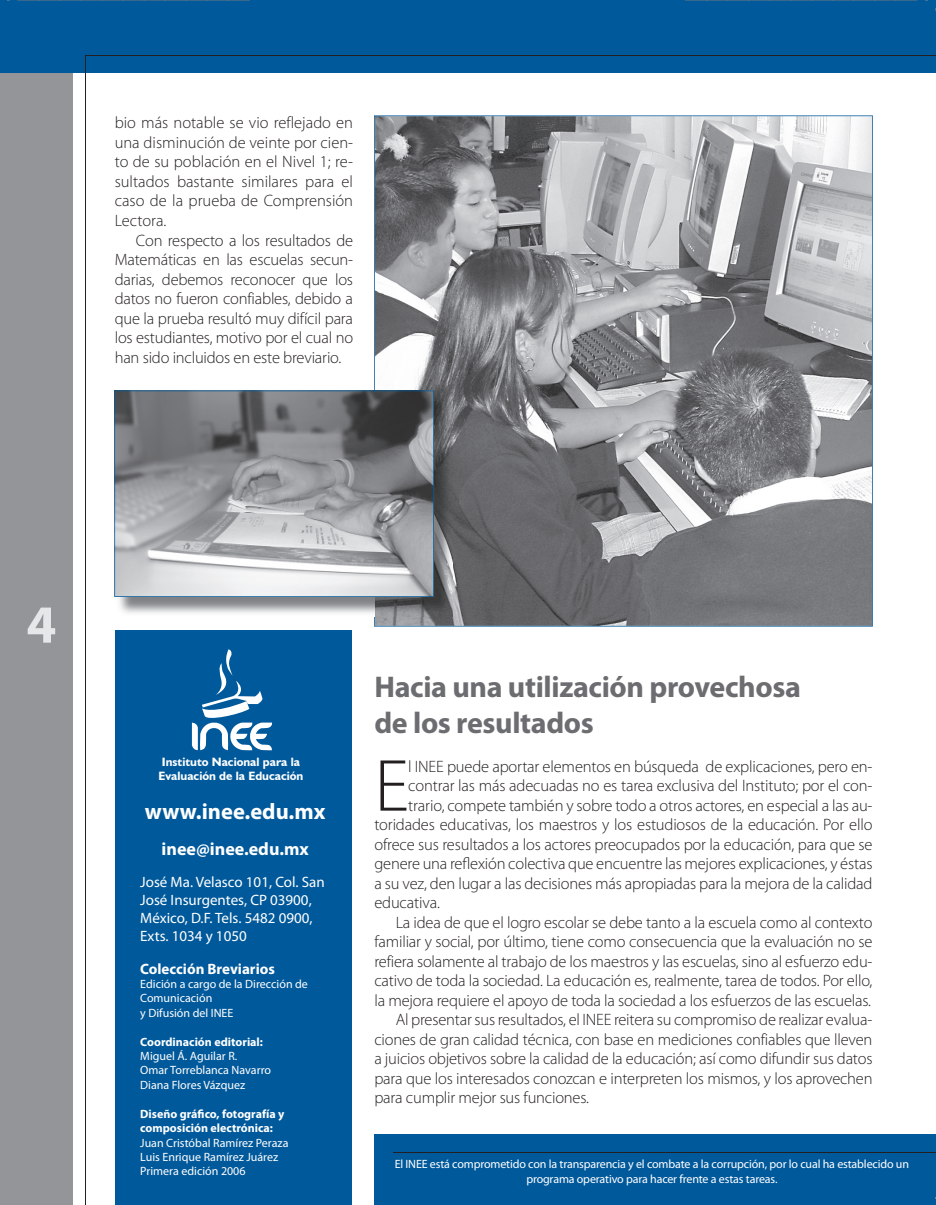
<style>
.page{position:relative;width:936px;height:1205px;background:#fff}
.page>*{position:absolute;margin:0;border:0;box-sizing:border-box;transform-origin:0 0}
.t1{font:300 74.4px "Myriad Pro";color:#231f20}
.t2{font:700 54px "Myriad Pro";color:#e6e7e9}
.t3{font:700 30px/36px "Myriad Pro";letter-spacing:-.01em;color:#6c6d70}
.t4{font:700 22.5px "Myriad Pro";color:#fff}
.t5{font:700 18px "Myriad Pro";color:#fff}
.t6{font:300 16.5px/19.5px "Myriad Pro";letter-spacing:-.01em;color:#231f20;text-align:justify}
.t7{font:15px/18px "Myriad Pro";color:#fff}
.t8{font:700 15px "Myriad Pro";color:#fff}
.t9{font:700 12.15px/13.6px "Humanist 521 BT";color:#fff}
.t10{font:12px/14.4px "Myriad Pro";color:#fff}
.t11{font:700 12px/14.4px "Myriad Pro";color:#fff}
</style>
<div class="page">
<div style="left:0;top:24px;width:72px;height:1181px;background:#939598"></div>
<div style="left:375px;top:1134px;width:561px;height:71px;background:#00599b"></div>
<div style="left:0;top:0;width:936px;height:73px;background:#00599b"></div>
<hr style="left:85px;top:55px;width:1px;height:1150px;background:#231f20">
<hr style="left:85px;top:55px;width:851px;height:1px;background:#231f20">
<hr style="left:393px;top:1152px;width:543px;height:1px;background:#231f20">
<div style="left:115px;top:630px;width:237px;height:575px;background:#00599b"></div>
<svg style="left:192px;top:649px;width:80px;height:101px"></svg>
<svg style="left:374px;top:115px;width:499px;height:511px;background:#8f9194"></svg>
<img style="left:119px;top:392px;width:334px;height:225px">
<img style="left:374px;top:597px;width:1px;height:20px">
<svg style="left:114px;top:390px;width:320px;height:207px;background:#94999e"></svg>
<svg style="left:17px;top:0;width:233px;height:1px"></svg>
<svg style="left:685px;top:0;width:232px;height:1px"></svg>
<p class="t6" style="left:115px;top:114px;width:240px">bio más notable se vio reflejado en una disminución de veinte por cien&shy;to de su población en el Nivel 1; re&shy;sultados bastante similares para el caso de la prueba de Comprensión Lectora.</p>
<p class="t6" style="left:115px;top:232px;width:240px;text-indent:21px">Con respecto a los resultados de Matemáticas en las escuelas secun&shy;darias, debemos reconocer que los datos no fueron confiables, debido a que la prueba resultó muy difícil para los estudiantes, motivo por el cual no han sido incluidos en este breviario.</p>
<h2 class="t2" style="left:26px;top:604px;width:31px">4</h2>
<p class="t9" style="left:159px;top:754px;width:146px">Instituto Nacional para la<br>Evaluación de la Educación</p>
<h3 class="t4" style="left:145px;top:802px;width:182px">www.inee.edu.mx</h3>
<p class="t5" style="left:162px;top:842px;width:149px">inee@inee.edu.mx</p>
<p class="t7" style="left:140px;top:874px;width:186px">José Ma. Velasco 101, Col. San<br>José Insurgentes, CP 03900,<br>México, D.F. Tels. 5482 0900,<br>Exts. 1034 y 1050</p>
<p class="t8" style="left:140px;top:962px;width:136px">Colección Breviarios</p>
<p class="t10" style="left:140px;top:977px;width:169px">Edición a cargo de la Dirección de<br>Comunicación<br>y Difusión del INEE</p>
<p class="t11" style="left:140px;top:1035px;width:124px">Coordinación editorial:</p>
<p class="t10" style="left:140px;top:1049px;width:132px">Miguel Á. Aguilar R.<br>Omar Torreblanca Navarro<br>Diana Flores Vázquez</p>
<p class="t11" style="left:140px;top:1107px;width:146px">Diseño gráfico, fotografía y composición electrónica:</p>
<p class="t10" style="left:140px;top:1136px;width:150px">Juan Cristóbal Ramírez Peraza<br>Luis Enrique Ramírez Juárez<br>Primera edición 2006</p>
<h3 class="t3" style="left:374px;top:671px;width:428px">Hacia una utilización provechosa de los resultados</h3>
<h1 class="t1" style="left:374px;top:757px;width:36px">E</h1>
<p class="t6" style="left:408px;top:757px;width:466px">l INEE puede aportar elementos en búsqueda de explicaciones, pero en-</p>
<p class="t6" style="left:408px;top:777px;width:466px">contrar las más adecuadas no es tarea exclusiva del Instituto; por el con-</p>
<p class="t6" style="left:408px;top:796px;width:466px">trario, compete también y sobre todo a otros actores, en especial a las au-</p>
<p class="t6" style="left:374px;top:816px;width:500px">toridades educativas, los maestros y los estudiosos de la educación. Por ello</p>
<p class="t6" style="left:374px;top:835px;width:500px">ofrece sus resultados a los actores preocupados por la educación, para que se</p>
<p class="t6" style="left:374px;top:855px;width:500px">genere una reflexión colectiva que encuentre las mejores explicaciones, y éstas</p>
<p class="t6" style="left:374px;top:874px;width:500px">a su vez, den lugar a las decisiones más apropiadas para la mejora de la calidad</p>
<p class="t6" style="left:374px;top:894px;width:67px">educativa.</p>
<p class="t6" style="left:396px;top:913px;width:478px">La idea de que el logro escolar se debe tanto a la escuela como al contexto</p>
<p class="t6" style="left:374px;top:933px;width:499px">familiar y social, por último, tiene como consecuencia que la evaluación no se</p>
<p class="t6" style="left:374px;top:952px;width:500px">refiera solamente al trabajo de los maestros y las escuelas, sino al esfuerzo edu-</p>
<p class="t6" style="left:374px;top:972px;width:500px">cativo de toda la sociedad. La educación es, realmente, tarea de todos. Por ello,</p>
<p class="t6" style="left:374px;top:991px;width:498px">la mejora requiere el apoyo de toda la sociedad a los esfuerzos de las escuelas.</p>
<p class="t6" style="left:396px;top:1011px;width:478px">Al presentar sus resultados, el INEE reitera su compromiso de realizar evalua-</p>
<p class="t6" style="left:374px;top:1030px;width:499px">ciones de gran calidad técnica, con base en mediciones confiables que lleven</p>
<p class="t6" style="left:374px;top:1050px;width:500px">a juicios objetivos sobre la calidad de la educación; así como difundir sus datos</p>
<p class="t6" style="left:374px;top:1069px;width:500px">para que los interesados conozcan e interpreten los mismos, y los aprovechen</p>
<p class="t6" style="left:374px;top:1089px;width:216px">para cumplir mejor sus funciones.</p>
<p class="t10" style="left:395px;top:1157px;width:516px;text-align:center">El INEE está comprometido con la transparencia y el combate a la corrupción, por lo cual ha establecido un programa operativo para hacer frente a estas tareas.</p>
</div>
